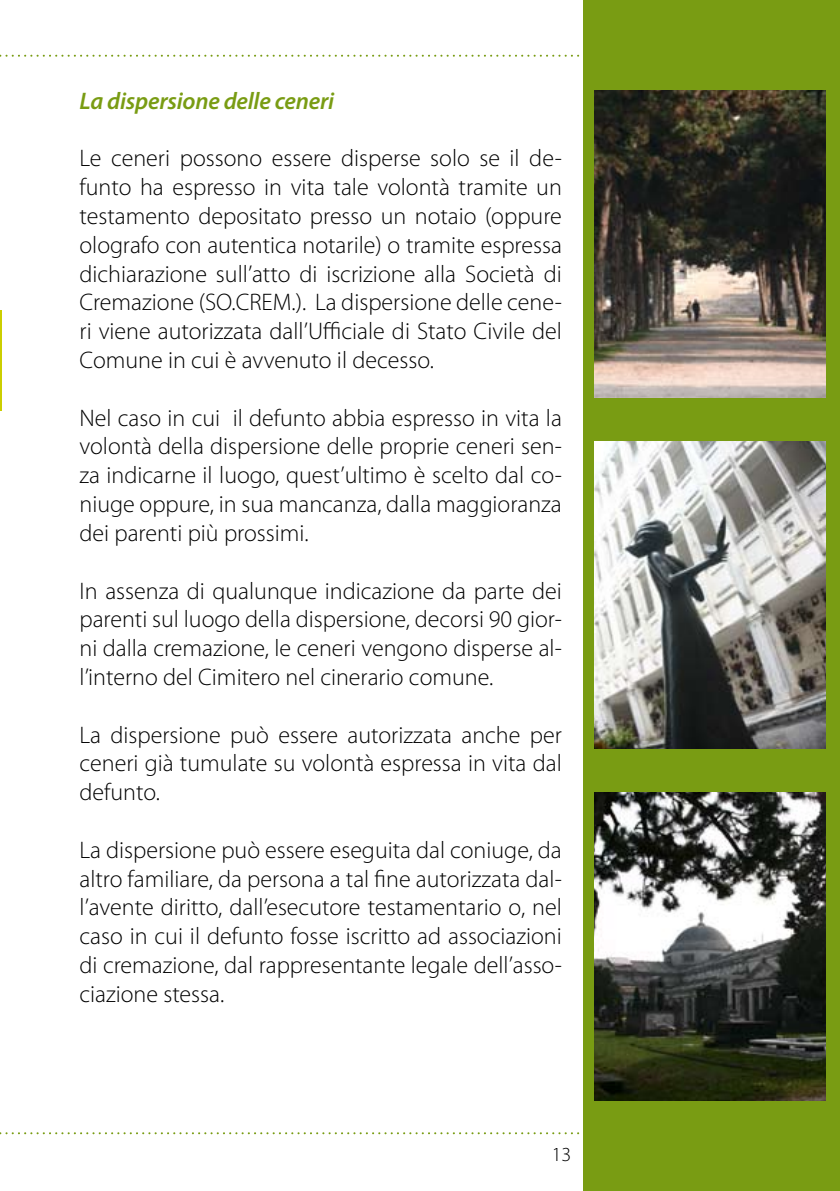
<style>
.page{position:relative;width:840px;height:1191px;background:#fff}
.page>*{position:absolute;margin:0;border:0;box-sizing:border-box;transform-origin:0 0}
.t1{font:300 24px/28.8px "Myriad Pro";color:#000;text-align:justify}
.t2{font:italic 600 24px "Myriad Pro";letter-spacing:-.01em;color:#799c13}
.t3{font:300 20px "Myriad Pro";color:#000}
</style>
<div class="page">
<div style="left:583px;top:0;width:256px;height:1191px;background:#799c13"></div>
<hr style="left:0;top:310px;width:1px;height:101px;background:#cbce00">
<svg style="left:0;top:1132px;width:580px;height:2px"></svg>
<svg style="left:0;top:55px;width:580px;height:2px"></svg>
<img style="left:594px;top:90px;width:231px;height:308px">
<img style="left:594px;top:441px;width:231px;height:308px">
<img style="left:594px;top:793px;width:231px;height:307px">
<p class="t2" style="left:79px;top:85px;width:256px">La dispersione delle ceneri</p>
<p class="t1" style="left:79px;top:144px;width:483px">Le ceneri possono essere disperse solo se il de&shy;funto ha espresso in vita tale volontà tramite un testamento depositato presso un notaio (oppure olografo con autentica notarile) o tramite espressa dichiarazione sull’atto di iscrizione alla Società di Cremazione (SO.CREM.). La dispersione delle cene&shy;ri viene autorizzata dall’Ufficiale di Stato Civile del Comune in cui è avvenuto il decesso.</p>
<p class="t1" style="left:79px;top:403px;width:483px">Nel caso in cui il defunto abbia espresso in vita la volontà della dispersione delle proprie ceneri sen&shy;za indicarne il luogo, quest’ultimo è scelto dal co&shy;niuge oppure, in sua mancanza, dalla maggioranza dei parenti più prossimi.</p>
<p class="t1" style="left:79px;top:576px;width:483px">In assenza di qualunque indicazione da parte dei parenti sul luogo della dispersione, decorsi 90 gior&shy;ni dalla cremazione, le ceneri vengono disperse al&shy;l’interno del Cimitero nel cinerario comune.</p>
<p class="t1" style="left:79px;top:720px;width:483px">La dispersione può essere autorizzata anche per ceneri già tumulate su volontà espressa in vita dal defunto.</p>
<p class="t1" style="left:79px;top:835px;width:483px">La dispersione può essere eseguita dal coniuge, da altro familiare, da persona a tal fine autorizzata dal&shy;l’avente diritto, dall’esecutore testamentario o, nel caso in cui il defunto fosse iscritto ad associazioni di cremazione, dal rappresentante legale dell’asso&shy;ciazione stessa.</p>
<p class="t3" style="left:551px;top:1142px;width:21px">13</p>
</div>
